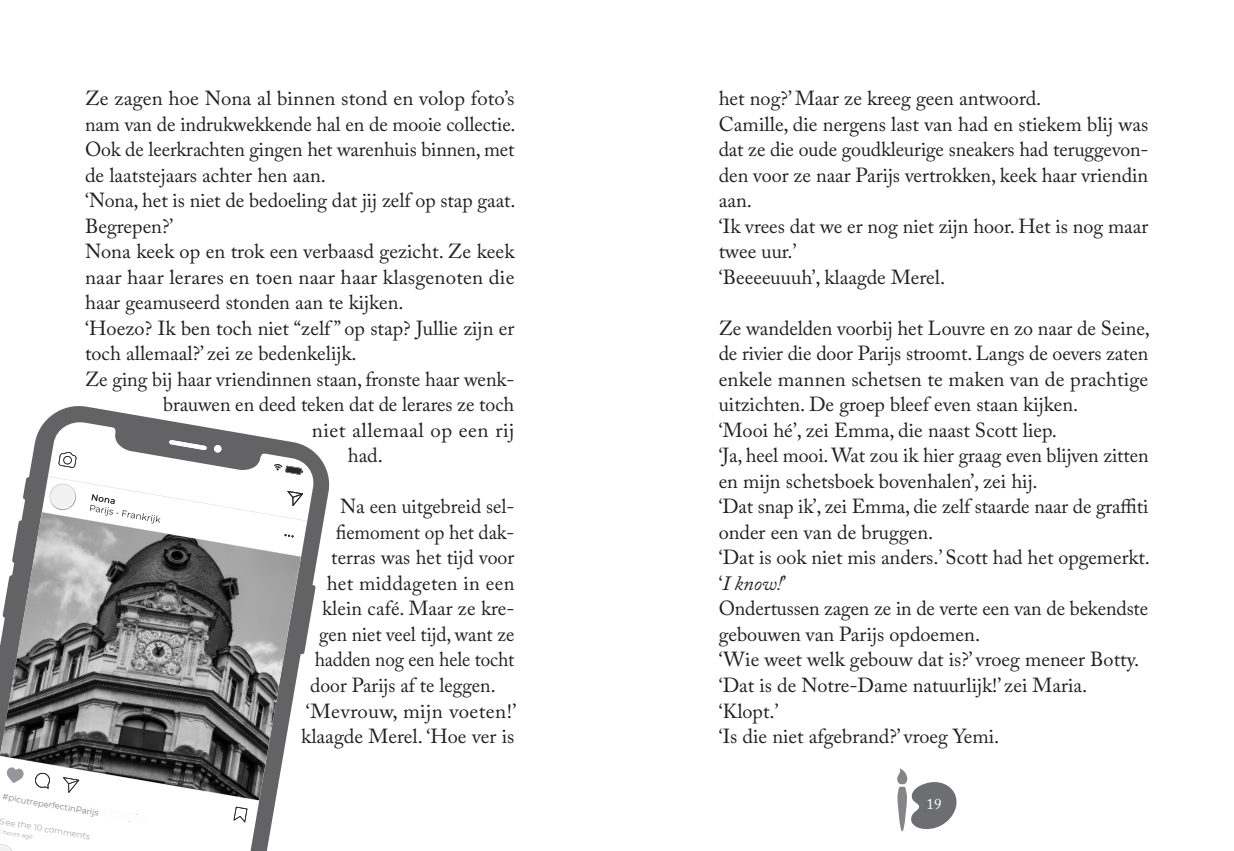
<style>
.page{position:relative;width:1234px;height:851px;background:#fff}
.page>*{position:absolute;margin:0;border:0;box-sizing:border-box;transform-origin:0 0}
.Lopende_tekst{font:20.25px/25.5px "Adobe Caslon Pro";color:#231f20}
.Lopende_tekst-2{font:20.25px "Adobe Caslon Pro";color:#231f20;scale:.96 1}
.Lopende_tekst-3{font:20.25px "Adobe Caslon Pro";color:#231f20;scale:.95 1}
.Lopende_tekst-4{font:20.25px "Adobe Caslon Pro";letter-spacing:.02em;color:#231f20}
.Lopende_tekst-5{font:italic 20.25px "Adobe Caslon Pro";color:#231f20}
.t1{font:15px "Adobe Caslon Pro";color:#fff}
.t2{font:8.4px "Montserrat";color:#808285}
.t3{font:8.4px "Montserrat";color:#a8a9ad}
.t4{font:6px "Montserrat";color:#a8a9ad}
.s1{font-style:normal}
</style>
<div class="page">
<svg style="left:897px;top:768px;width:60px;height:64px"></svg>
<svg style="left:23px;top:406px;width:307px;height:444px"></svg>
<svg style="left:0;top:844px;width:12px;height:6px"></svg>
<img style="left:75px;top:804px;width:74px;height:20px">
<img style="left:233px;top:806px;width:14px;height:16px">
<img style="left:0;top:512px;width:301px;height:288px">
<svg style="left:41px;top:440px;width:266px;height:117px"></svg>
<p class="Lopende_tekst" style="left:85px;top:85px;width:432px">Ze zagen hoe Nona al binnen stond en volop foto’s nam van de indrukwekkende hal en de mooie collectie.</p>
<p class="Lopende_tekst" style="left:85px;top:136px;width:431px">Ook de leerkrachten gingen het warenhuis binnen, met de laatstejaars achter hen aan.</p>
<p class="Lopende_tekst" style="left:85px;top:187px;width:432px">‘Nona, het is niet de bedoeling dat jij zelf op stap gaat.<br>Begrepen?’</p>
<p class="Lopende_tekst" style="left:85px;top:238px;width:431px;text-align:justify">Nona keek op en trok een verbaasd gezicht. Ze keek naar haar lerares en toen naar haar klasgenoten die haar geamuseerd stonden aan te kijken.</p>
<p class="Lopende_tekst" style="left:85px;top:315px;width:431px">‘Hoezo? Ik ben toch niet “zelf ” op stap? Jullie zijn er toch allemaal?’ zei ze bedenkelijk.</p>
<p class="Lopende_tekst" style="left:85px;top:366px;width:431px">Ze ging bij haar vriendinnen staan, fronste haar wenk-</p>
<p class="Lopende_tekst" style="left:163px;top:391px;width:352px">brauwen en deed teken dat de lerares ze toch</p>
<p class="Lopende_tekst-4" style="left:312px;top:418px;width:204px">niet allemaal op een rij</p>
<p class="Lopende_tekst" style="left:348px;top:442px;width:37px">had.</p>
<p class="Lopende_tekst" style="left:340px;top:493px;width:176px">Na een uitgebreid sel-</p>
<p class="Lopende_tekst-2" style="left:336px;top:520px;width:187px">fiemoment op het dak-</p>
<p class="Lopende_tekst" style="left:331px;top:544px;width:184px">terras was het tijd voor</p>
<p class="Lopende_tekst" style="left:327px;top:570px;width:189px">het middageten in een</p>
<p class="Lopende_tekst" style="left:322px;top:595px;width:194px">klein café. Maar ze kre-</p>
<p class="Lopende_tekst-2" style="left:319px;top:622px;width:205px">gen niet veel tijd, want ze</p>
<p class="Lopende_tekst-3" style="left:315px;top:647px;width:211px">hadden nog een hele tocht</p>
<p class="Lopende_tekst" style="left:310px;top:672px;width:187px">door Parijs af te leggen.</p>
<p class="Lopende_tekst" style="left:301px;top:697px;width:217px">‘Mevrouw, mijn voeten!’ klaagde Merel. ‘Hoe ver is</p>
<p class="t2" style="left:4px;top:790px;width:99px;rotate:10deg">#picutreperfectinParijs</p>
<p class="t3" style="left:2px;top:815px;width:92px;rotate:10deg">See the 10 comments</p>
<p class="t4" style="left:4px;top:827px;width:32px;rotate:10deg">hours ago</p>
<p class="Lopende_tekst" style="left:718px;top:85px;width:324px">het nog?’ Maar ze kreeg geen antwoord.</p>
<p class="Lopende_tekst" style="left:718px;top:111px;width:431px;text-align:justify">Camille, die nergens last van had en stiekem blij was dat ze die oude goudkleurige sneakers had teruggevon&shy;den voor ze naar Parijs vertrokken, keek haar vriendin aan.</p>
<p class="Lopende_tekst" style="left:718px;top:213px;width:431px">‘Ik vrees dat we er nog niet zijn hoor. Het is nog maar twee uur.’</p>
<p class="Lopende_tekst" style="left:718px;top:264px;width:228px">‘Beeeeuuuh’, klaagde Merel.</p>
<p class="Lopende_tekst" style="left:718px;top:315px;width:432px;text-align:justify">Ze wandelden voorbij het Louvre en zo naar de Seine, de rivier die door Parijs stroomt. Langs de oevers zaten enkele mannen schetsen te maken van de prachtige uitzichten. De groep bleef even staan kijken.</p>
<p class="Lopende_tekst" style="left:718px;top:417px;width:340px">‘Mooi hé’, zei Emma, die naast Scott liep.</p>
<p class="Lopende_tekst" style="left:718px;top:442px;width:431px">‘Ja, heel mooi. Wat zou ik hier graag even blijven zitten en mijn schetsboek bovenhalen’, zei hij.</p>
<p class="Lopende_tekst" style="left:718px;top:493px;width:431px">‘Dat snap ik’, zei Emma, die zelf staarde naar de graffiti onder een van de bruggen.</p>
<p class="Lopende_tekst" style="left:718px;top:544px;width:432px">‘Dat is ook niet mis anders.’ Scott had het opgemerkt.</p>
<p class="Lopende_tekst-5" style="left:718px;top:571px;width:69px"><span class="s1">‘</span>I know!<span class="s1">’</span></p>
<p class="Lopende_tekst" style="left:718px;top:595px;width:431px">Ondertussen zagen ze in de verte een van de bekendste gebouwen van Parijs opdoemen.</p>
<p class="Lopende_tekst" style="left:718px;top:646px;width:422px">‘Wie weet welk gebouw dat is?’ vroeg meneer Botty.</p>
<p class="Lopende_tekst" style="left:718px;top:672px;width:370px">‘Dat is de Notre-Dame natuurlijk!’ zei Maria.</p>
<p class="Lopende_tekst" style="left:718px;top:697px;width:61px">‘Klopt.’</p>
<p class="Lopende_tekst" style="left:718px;top:723px;width:282px">‘Is die niet afgebrand?’ vroeg Yemi.</p>
<p class="t1" style="left:926px;top:794px;width:16px">19</p>
</div>
